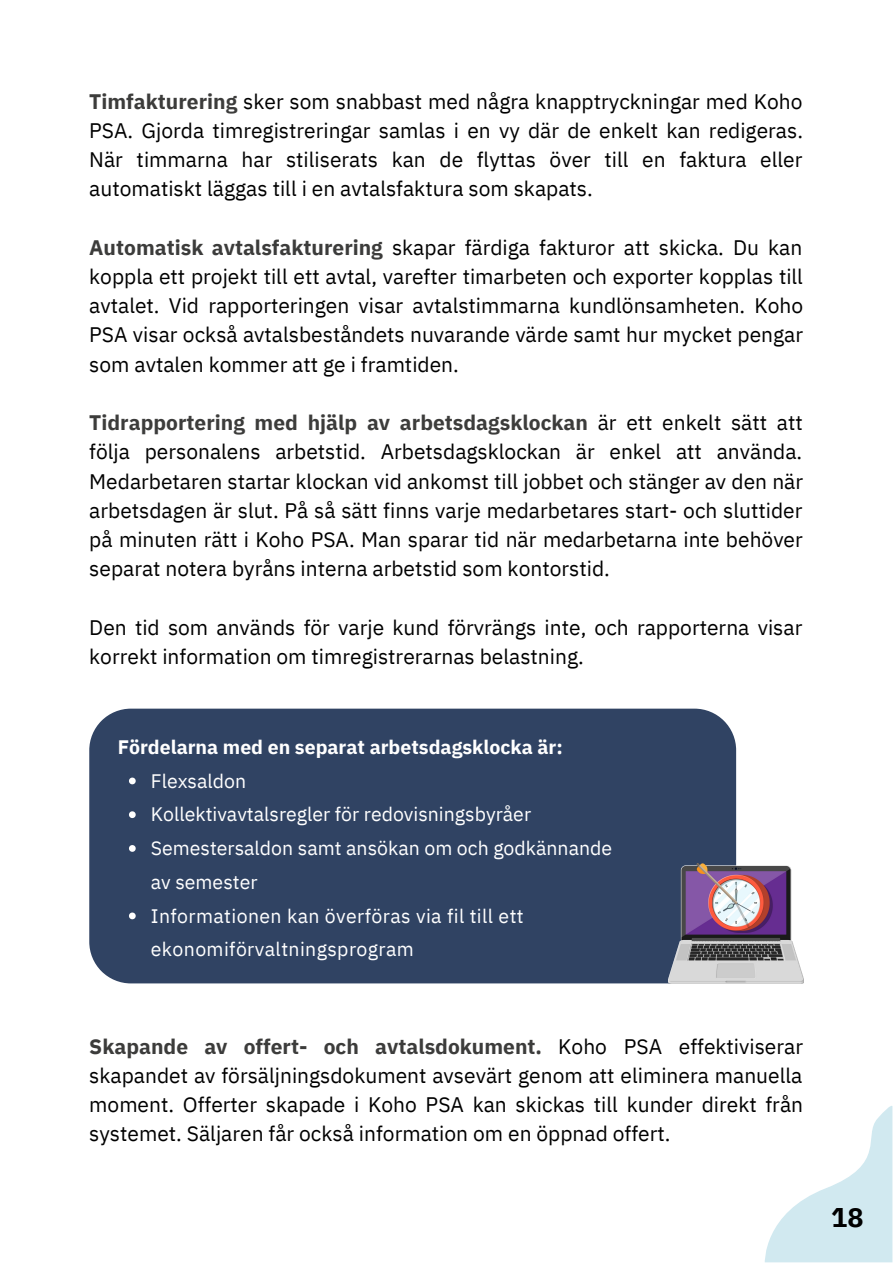
<style>
.page{position:relative;width:893px;height:1264px;background:#fff}
.page>*{position:absolute;margin:0;border:0;box-sizing:border-box;transform-origin:0 0}
.t1{font:700 27px "IBM Plex Sans";color:#000}
.t2{font:21px/29.2px "IBM Plex Sans";color:#000;text-align:justify}
.t3{font:19.5px/33.8px "IBM Plex Sans";color:#fff}
.t4{font:700 19.5px "IBM Plex Sans";color:#fff}
.s1{font-weight:700;color:#3c3c3b}
</style>
<div class="page">
<svg style="left:764px;top:1106px;width:128px;height:156px"></svg>
<div style="left:89px;top:708px;width:647px;height:275px;background:#304363"></div>
<img style="left:668px;top:864px;width:135px;height:119px">
<svg style="left:129px;top:777px;width:7px;height:7px"></svg>
<svg style="left:129px;top:811px;width:7px;height:7px"></svg>
<svg style="left:129px;top:845px;width:7px;height:6px"></svg>
<svg style="left:129px;top:912px;width:7px;height:7px"></svg>
<p class="t2" style="left:89px;top:86px;width:715px"><span class="s1">Timfakturering</span> sker som snabbast med några knapptryckningar med Koho PSA. Gjorda timregistreringar samlas i en vy där de enkelt kan redigeras.<br>När timmarna har stiliserats kan de flyttas över till en faktura eller automatiskt läggas till i en avtalsfaktura som skapats.</p>
<p class="t2" style="left:89px;top:232px;width:715px"><span class="s1">Automatisk avtalsfakturering</span> skapar färdiga fakturor att skicka. Du kan koppla ett projekt till ett avtal, varefter timarbeten och exporter kopplas till avtalet. Vid rapporteringen visar avtalstimmarna kundlönsamheten. Koho PSA visar också avtalsbeståndets nuvarande värde samt hur mycket pengar som avtalen kommer att ge i framtiden.</p>
<p class="t2" style="left:89px;top:407px;width:715px"><span class="s1">Tidrapportering med hjälp av arbetsdagsklockan</span> är ett enkelt sätt att följa personalens arbetstid. Arbetsdagsklockan är enkel att använda.<br>Medarbetaren startar klockan vid ankomst till jobbet och stänger av den när arbetsdagen är slut. På så sätt finns varje medarbetares start- och sluttider på minuten rätt i Koho PSA. Man sparar tid när medarbetarna inte behöver separat notera byråns interna arbetstid som kontorstid.</p>
<p class="t2" style="left:89px;top:612px;width:714px">Den tid som används för varje kund förvrängs inte, och rapporterna visar korrekt information om timregistrerarnas belastning.</p>
<p class="t4" style="left:118px;top:734px;width:446px">Fördelarna med en separat arbetsdagsklocka är:</p>
<p class="t3" style="left:151px;top:763px;width:463px">Flexsaldon<br>Kollektivavtalsregler för redovisningsbyråer<br>Semestersaldon samt ansökan om och godkännande av semester<br>Informationen kan överföras via fil till ett ekonomiförvaltningsprogram</p>
<p class="t2" style="left:89px;top:1031px;width:715px"><span class="s1">Skapande av offert- och avtalsdokument.</span> Koho PSA effektiviserar skapandet av försäljningsdokument avsevärt genom att eliminera manuella moment. Offerter skapade i Koho PSA kan skickas till kunder direkt från systemet. Säljaren får också information om en öppnad offert.</p>
<p class="t1" style="left:831px;top:1199px;width:34px">18</p>
</div>
